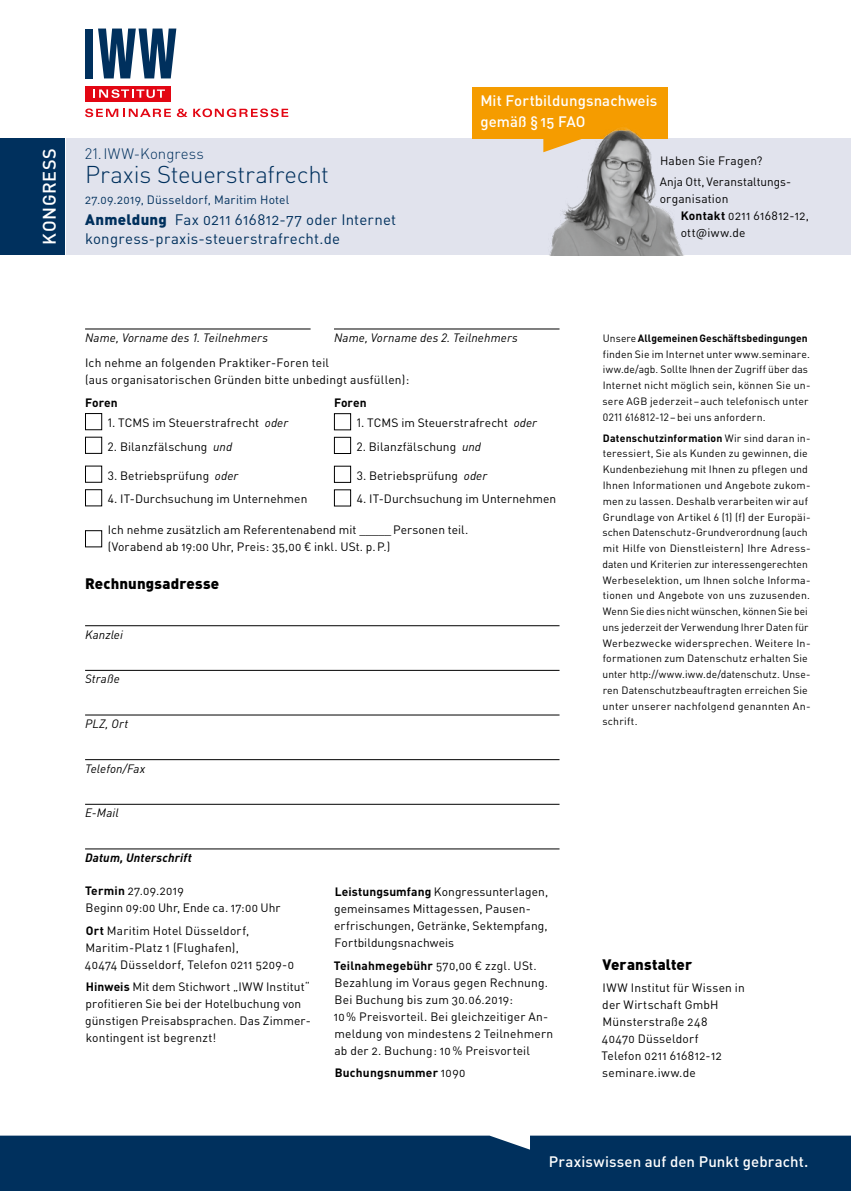
<style>
.page{position:relative;width:851px;height:1191px;background:#fff}
.page>*{position:absolute;margin:0;border:0;box-sizing:border-box;transform-origin:0 0}
.t1{font:300 24px "DIN Pro";letter-spacing:-.01em;color:#00305d}
.t2{font:500 18px "DIN Pro";letter-spacing:.03em;color:#fff}
.t3{font:15px/18.8px "DIN Pro";letter-spacing:.015em;color:#00305d}
.t4{font:500 15px/21px "DIN Pro";letter-spacing:.005em;color:#fff}
.t5{font:900 15px "DIN Pro";letter-spacing:.01em;color:#000}
.t6{font:300 15px "DIN Pro";letter-spacing:.01em;color:#00305d}
.t7{font:12px/17.1px "DIN Pro";letter-spacing:.015em;color:#000}
.t8{font:italic 12px "DIN Pro";letter-spacing:.015em;color:#000}
.t9{font:12px "DIN Pro";letter-spacing:.015em;color:#00305d}
.t10{font:700 12px "DIN Pro";letter-spacing:.015em;color:#000}
.t11{font:italic 700 12px "DIN Pro";letter-spacing:.015em;color:#000}
.t12{font:10.5px/15.8px "DIN Pro";letter-spacing:.015em;color:#000}
.s1{font-weight:900}
.s2{font-weight:700}
.s3{font-style:italic}
.s4{font-weight:400}
</style>
<div class="page">
<div style="left:0;top:1135px;width:850px;height:56px;background:#00305d"></div>
<div style="left:67px;top:138px;width:783px;height:117px;background:#e1e3ed"></div>
<svg style="left:85px;top:108px;width:86px;height:9px"></svg>
<svg style="left:177px;top:108px;width:10px;height:9px"></svg>
<svg style="left:193px;top:108px;width:95px;height:9px"></svg>
<div style="left:85px;top:86px;width:86px;height:15px;background:#e30613"></div>
<svg style="left:93px;top:89px;width:72px;height:9px"></svg>
<div style="left:85px;top:29px;width:8px;height:49px;background:#00305d"></div>
<svg style="left:98px;top:29px;width:78px;height:49px"></svg>
<hr style="left:85px;top:329px;width:225px;height:1px;background:#000">
<hr style="left:334px;top:329px;width:225px;height:1px;background:#000">
<hr style="left:85px;top:625px;width:474px;height:1px;background:#000">
<hr style="left:85px;top:670px;width:474px;height:1px;background:#000">
<hr style="left:85px;top:714px;width:474px;height:1px;background:#000">
<hr style="left:85px;top:759px;width:474px;height:1px;background:#000">
<hr style="left:85px;top:804px;width:474px;height:1px;background:#000">
<hr style="left:85px;top:848px;width:474px;height:1px;background:#000">
<div style="left:472px;top:87px;width:195px;height:51px;background:#f59c00"></div>
<img style="left:536px;top:123px;width:148px;height:132px">
<div style="left:85px;top:413px;width:17px;height:17px;border:1px solid #000"></div>
<div style="left:85px;top:437px;width:17px;height:17px;border:1px solid #000"></div>
<div style="left:85px;top:465px;width:17px;height:18px;border:1px solid #000"></div>
<div style="left:85px;top:489px;width:17px;height:17px;border:1px solid #000"></div>
<div style="left:85px;top:530px;width:17px;height:17px;border:1px solid #000"></div>
<div style="left:334px;top:413px;width:17px;height:17px;border:1px solid #000"></div>
<div style="left:334px;top:437px;width:17px;height:17px;border:1px solid #000"></div>
<div style="left:334px;top:466px;width:17px;height:17px;border:1px solid #000"></div>
<div style="left:334px;top:489px;width:17px;height:17px;border:1px solid #000"></div>
<div style="left:0;top:138px;width:64px;height:117px;background:#00305d"></div>
<h2 class="t2" style="left:37px;top:245px;width:97px;rotate:-90deg">KONGRESS</h2>
<p class="t6" style="left:85px;top:144px;width:120px">21. IWW-Kongress</p>
<h1 class="t1" style="left:85px;top:158px;width:245px">Praxis Steuerstrafrecht</h1>
<p class="t9" style="left:85px;top:191px;width:206px">27.09.2019, Düsseldorf, Maritim Hotel</p>
<p class="t3" style="left:85px;top:210px;width:312px"><span class="s1">Anmeldung</span> Fax 0211 616812-77 oder Internet kongress-praxis-steuerstrafrecht.de</p>
<p class="t4" style="left:480px;top:89px;width:178px">Mit Fortbildungsnachweis gemäß § 15 FAO</p>
<p class="t7" style="left:659px;top:149px;width:133px;line-height:21px">Haben Sie Fragen?<br>Anja Ott, Veranstaltungs-</p>
<p class="t7" style="left:680px;top:189px;width:130px;text-indent:-21px">organisation<br><span class="s2">Kontakt</span> 0211 616812-12, ott@iww.de</p>
<p class="t8" style="left:85px;top:330px;width:184px">Name, Vorname des 1. Teilnehmers</p>
<p class="t8" style="left:334px;top:330px;width:185px">Name, Vorname des 2. Teilnehmers</p>
<p class="t7" style="left:85px;top:354px;width:326px">Ich nehme an folgenden Praktiker-Foren teil<br>(aus organisatorischen Gründen bitte unbedingt ausfüllen):</p>
<p class="t10" style="left:85px;top:394px;width:34px">Foren</p>
<p class="t7" style="left:108px;top:414px;width:182px">1. TCMS im Steuerstrafrecht <span class="s3">oder</span></p>
<p class="t7" style="left:108px;top:437px;width:126px">2. Bilanzfälschung <span class="s3">und</span></p>
<p class="t7" style="left:108px;top:466px;width:132px">3. Betriebsprüfung <span class="s3">oder</span></p>
<p class="t7" style="left:108px;top:490px;width:201px">4. IT-Durchsuchung im Unternehmen</p>
<p class="t7" style="left:108px;top:520px;width:362px">Ich nehme zusätzlich am Referentenabend mit _____ Personen teil. (Vorabend ab 19:00 Uhr, Preis: 35,00 € inkl. USt. p. P.)</p>
<p class="t10" style="left:334px;top:394px;width:34px">Foren</p>
<p class="t7" style="left:357px;top:414px;width:182px">1. TCMS im Steuerstrafrecht <span class="s3">oder</span></p>
<p class="t7" style="left:357px;top:437px;width:126px">2. Bilanzfälschung <span class="s3">und</span></p>
<p class="t7" style="left:357px;top:466px;width:132px">3. Betriebsprüfung <span class="s3">oder</span></p>
<p class="t7" style="left:357px;top:490px;width:201px">4. IT-Durchsuchung im Unternehmen</p>
<p class="t5" style="left:85px;top:573px;width:136px">Rechnungsadresse</p>
<p class="t8" style="left:85px;top:627px;width:39px">Kanzlei</p>
<p class="t8" style="left:85px;top:671px;width:36px">Straße</p>
<p class="t8" style="left:85px;top:716px;width:45px">PLZ, Ort</p>
<p class="t8" style="left:85px;top:761px;width:62px">Telefon/Fax</p>
<p class="t8" style="left:85px;top:805px;width:35px">E-Mail</p>
<p class="t11" style="left:85px;top:849px;width:108px">Datum, Unterschrift</p>
<p class="t7" style="left:85px;top:882px;width:197px"><span class="s2">Termin</span> 27.09.2019<br>Beginn 09:00 Uhr, Ende ca. 17:00 Uhr</p>
<p class="t7" style="left:85px;top:921px;width:211px"><span class="s2">Ort</span> Maritim Hotel Düsseldorf,<br>Maritim-Platz 1 (Flughafen),<br>40474 Düsseldorf, Telefon 0211 5209-0</p>
<p class="t7" style="left:85px;top:978px;width:227px"><span class="s2">Hinweis</span> Mit dem Stichwort „IWW Institut“ profitieren Sie bei der Hotelbuchung von günstigen Preisabsprachen. Das Zimmer&shy;kontingent ist begrenzt!</p>
<p class="t7" style="left:334px;top:882px;width:215px"><span class="s2">Leistungsumfang</span> Kongressunterlagen, gemeinsames Mittagessen, Pausen&shy;erfrischungen, Getränke, Sektempfang, Fortbildungsnachweis</p>
<p class="t7" style="left:333px;top:956px;width:221px"><span class="s2">Teilnahmegebühr</span> 570,00 € zzgl. USt.<br>Bezahlung im Voraus gegen Rechnung.<br>Bei Buchung bis zum 30.06.2019:<br>10 % Preis vorteil. Bei gleichzeitiger An&shy;meldung von mindestens 2 Teilnehmern ab der 2. Buchung: 10 % Preisvorteil</p>
<p class="t10" style="left:335px;top:1064px;width:132px">Buchungsnummer <span class="s4">1090</span></p>
<p class="t12" style="left:602px;top:330px;width:210px">Unsere <span class="s2">Allgemeinen Geschäfts bedin gun gen </span>fin den Sie im Internet unter www.seminare. iww.de/agb. Sollte Ihnen der Zugriff über das Internet nicht mög lich sein, können Sie un&shy;se re AGB jederzeit – auch telefonisch unter 0211 616812-12 – bei uns anfordern.</p>
<p class="t12" style="left:602px;top:429px;width:210px"><span class="s2">Datenschutzinformation</span> Wir sind daran in&shy;teressiert, Sie als Kunden zu gewinnen, die Kundenbeziehung mit Ihnen zu pflegen und Ihnen Informationen und Angebote zukom&shy;men zu lassen. Deshalb verarbeiten wir auf Grundlage von Artikel 6 (1) (f) der Europäi&shy;schen Datenschutz-Grundverordnung (auch mit Hilfe von Dienstleistern) Ihre Adress&shy;daten und Kriterien zur interessengerechten Werbeselektion, um Ihnen solche Informa&shy;tionen und Angebote von uns zuzusenden.<br>Wenn Sie dies nicht wünschen, können Sie bei uns jederzeit der Verwendung Ihrer Daten für Werbezwecke widersprechen. Weitere In&shy;for mationen zum Datenschutz erhalten Sie unter http://www.iww.de/datenschutz. Un se&shy;ren Daten schutzbeauftragten er reichen Sie unter unserer nachfolgend genannten An&shy;schrift.</p>
<p class="t5" style="left:602px;top:954px;width:91px">Veranstalter</p>
<p class="t7" style="left:601px;top:978px;width:145px">IWW Institut für Wissen in der Wirtschaft GmbH<br>Münsterstraße 248<br>40470 Düsseldorf<br>Telefon 0211 616812-12 seminare.iww.de</p>
<p class="t4" style="left:549px;top:1150px;width:261px">Praxiswissen auf den Punkt gebracht.</p>
</div>
